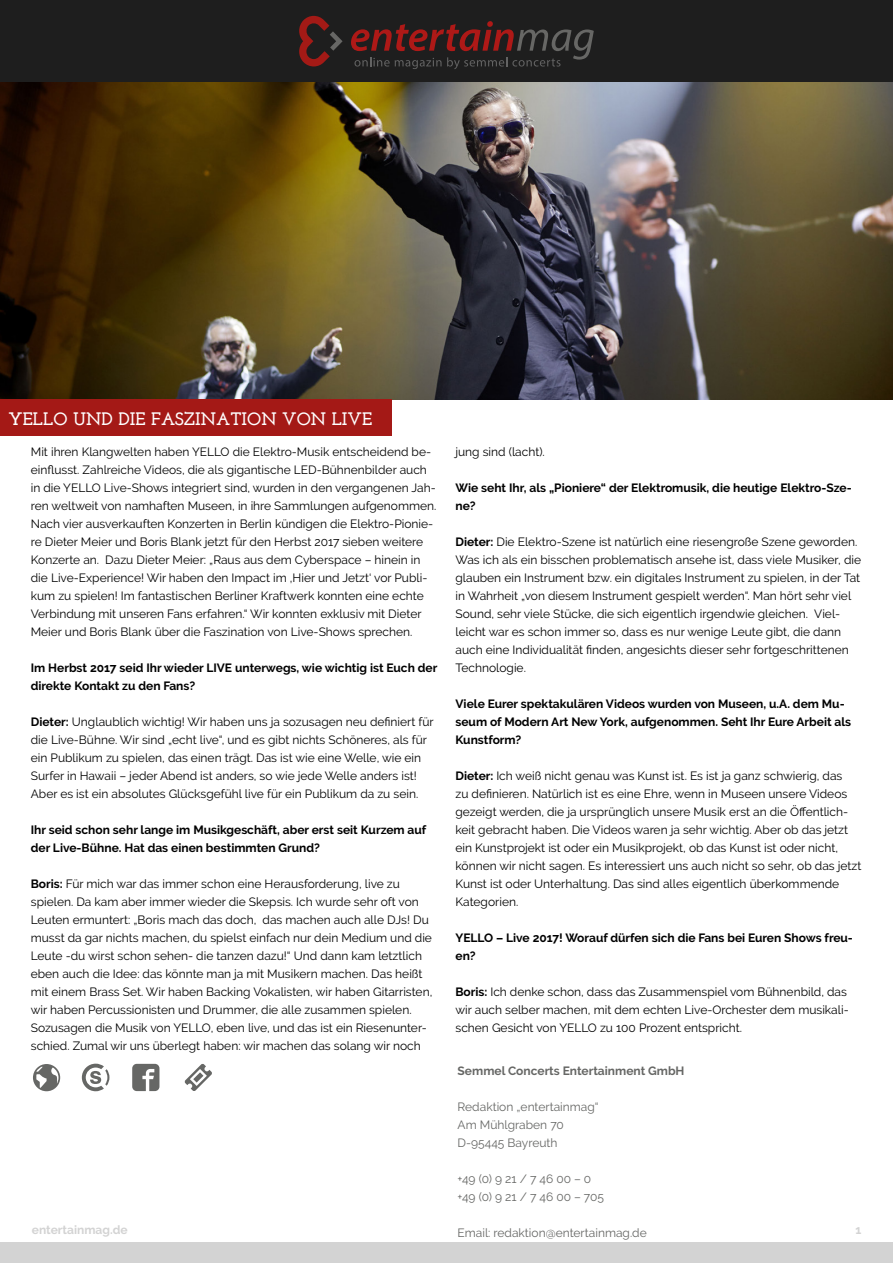
<style>
.page{position:relative;width:893px;height:1263px;background:#fff}
.page>*{position:absolute;margin:0;border:0;box-sizing:border-box;transform-origin:0 0}
.t1{font:700 18px "Josefin Slab";color:#fff}
.t2{font:12px/18px "Raleway";color:#000}
.t3{font:700 12px/18px "Raleway";color:#000}
.t4{font:12px/18px "Raleway";color:#666765}
.t5{font:700 12px "Raleway";color:#666765}
.t6{font:700 12px "Raleway";color:#d3d3d3}
.s1{font-weight:700}
</style>
<div class="page">
<div style="left:0;top:0;width:893px;height:83px;background:#1e1e1e"></div>
<div style="left:0;top:1243px;width:893px;height:20px;background:#d3d3d3"></div>
<svg style="left:299px;top:16px;width:44px;height:50px"></svg>
<svg style="left:351px;top:21px;width:243px;height:48px"></svg>
<img style="left:0;top:83px;width:893px;height:317px">
<div style="left:0;top:400px;width:391px;height:36px;background:#a41916"></div>
<svg style="left:185px;top:1064px;width:27px;height:27px"></svg>
<svg style="left:132px;top:1064px;width:27px;height:27px"></svg>
<svg style="left:33px;top:1064px;width:27px;height:27px"></svg>
<svg style="left:82px;top:1064px;width:27px;height:27px"></svg>
<h1 class="t1" style="left:9px;top:408px;width:365px">YELLO UND DIE FASZINATION VON LIVE</h1>
<p class="t2" style="left:31px;top:442px;width:407px">Mit ihren Klangwelten haben YELLO die Elektro-Musik entscheidend be&shy;einflusst. Zahlreiche Videos, die als gigantische LED-Bühnenbilder auch in die YELLO Live-Shows integriert sind, wurden in den vergangenen Jah&shy;ren weltweit von namhaften Museen, in ihre Sammlungen aufgenommen.<br>Nach vier ausverkauften Konzerten in Berlin kündigen die Elektro-Pionie&shy;re Dieter Meier und Boris Blank jetzt für den Herbst 2017 sieben weitere Konzerte an. Dazu Dieter Meier: „Raus aus dem Cyberspace – hinein in die Live-Experience! Wir haben den Impact im ‚Hier und Jetzt‘ vor Publi&shy;kum zu spielen! Im fantastischen Berliner Kraftwerk konnten eine echte Verbindung mit unseren Fans erfahren.“ Wir konnten exklusiv mit Dieter Meier und Boris Blank über die Faszination von Live-Shows sprechen.</p>
<p class="t3" style="left:31px;top:658px;width:408px">Im Herbst 2017 seid Ihr wieder LIVE unterwegs, wie wichtig ist Euch der direkte Kontakt zu den Fans?</p>
<p class="t2" style="left:31px;top:712px;width:404px"><span class="s1">Dieter:</span> Unglaublich wichtig! Wir haben uns ja sozusagen neu definiert für die Live-Bühne. Wir sind „echt live“, und es gibt nichts Schöneres, als für ein Publikum zu spielen, das einen trägt. Das ist wie eine Welle, wie ein Surfer in Hawaii – jeder Abend ist anders, so wie jede Welle anders ist!<br>Aber es ist ein absolutes Glücksgefühl live für ein Publikum da zu sein.</p>
<p class="t3" style="left:31px;top:820px;width:397px">Ihr seid schon sehr lange im Musikgeschäft, aber erst seit Kurzem auf der Live-Bühne. Hat das einen bestimmten Grund?</p>
<p class="t2" style="left:31px;top:874px;width:403px"><span class="s1">Boris:</span> Für mich war das immer schon eine Herausforderung, live zu spielen. Da kam aber immer wieder die Skepsis. Ich wurde sehr oft von Leuten ermuntert: „Boris mach das doch, das machen auch alle DJs! Du musst da gar nichts machen, du spielst einfach nur dein Medium und die Leute -du wirst schon sehen- die tanzen dazu!“ Und dann kam letztlich eben auch die Idee: das könnte man ja mit Musikern machen. Das heißt mit einem Brass Set. Wir haben Backing Vokalisten, wir haben Gitarristen, wir haben Percussionisten und Drummer, die alle zusammen spielen.<br>Sozusagen die Musik von YELLO, eben live, und das ist ein Riesenunter&shy;schied. Zumal wir uns überlegt haben: wir machen das solang wir noch</p>
<p class="t2" style="left:455px;top:442px;width:91px">jung sind (lacht).</p>
<p class="t3" style="left:455px;top:478px;width:398px">Wie seht Ihr, als „Pioniere“ der Elektromusik, die heutige Elektro-Sze&shy;ne?</p>
<p class="t2" style="left:455px;top:532px;width:407px"><span class="s1">Dieter:</span> Die Elektro-Szene ist natürlich eine riesengroße Szene geworden.<br>Was ich als ein bisschen problematisch ansehe ist, dass viele Musiker, die glauben ein Instrument bzw. ein digitales Instrument zu spielen, in der Tat in Wahrheit „von diesem Instrument gespielt werden“. Man hört sehr viel Sound, sehr viele Stücke, die sich eigentlich irgendwie gleichen. Viel&shy;leicht war es schon immer so, dass es nur wenige Leute gibt, die dann auch eine Individualität finden, angesichts dieser sehr fortgeschrittenen Technologie.</p>
<p class="t3" style="left:455px;top:694px;width:397px">Viele Eurer spektakulären Videos wurden von Museen, u.A. dem Mu&shy;seum of Modern Art New York, aufgenommen. Seht Ihr Eure Arbeit als<br>Kunstform?</p>
<p class="t2" style="left:455px;top:766px;width:407px"><span class="s1">Dieter:</span> Ich weiß nicht genau was Kunst ist. Es ist ja ganz schwierig, das<br>zu definieren. Natürlich ist es eine Ehre, wenn in Museen unsere Videos gezeigt werden, die ja ursprünglich unsere Musik erst an die Öffentlich&shy;keit gebracht haben. Die Videos waren ja sehr wichtig. Aber ob das jetzt ein Kunstprojekt ist oder ein Musikprojekt, ob das Kunst ist oder nicht, können wir nicht sagen. Es interessiert uns auch nicht so sehr, ob das jetzt Kunst ist oder Unterhaltung. Das sind alles eigentlich überkommende Kategorien.</p>
<p class="t3" style="left:455px;top:928px;width:399px">YELLO – Live 2017! Worauf dürfen sich die Fans bei Euren Shows freu&shy;en?</p>
<p class="t2" style="left:455px;top:982px;width:395px"><span class="s1">Boris:</span> Ich denke schon, dass das Zusammenspiel vom Bühnenbild, das wir auch selber machen, mit dem echten Live-Orchester dem musikali&shy;schen Gesicht von YELLO zu 100 Prozent entspricht.</p>
<p class="t5" style="left:458px;top:1064px;width:228px">Semmel Concerts Entertainment GmbH</p>
<p class="t4" style="left:458px;top:1098px;width:143px">Redaktion „entertainmag“<br>Am Mühlgraben 70<br>D-95445 Bayreuth</p>
<p class="t4" style="left:458px;top:1170px;width:148px">+49 (0) 9 21 / 7 46 00 – 0 +49 (0) 9 21 / 7 46 00 – 705</p>
<p class="t4" style="left:458px;top:1224px;width:191px">Email: redaktion@entertainmag.de</p>
<p class="t6" style="left:32px;top:1223px;width:97px">entertainmag.de</p>
<p class="t6" style="left:855px;top:1223px;width:7px">1</p>
</div>
